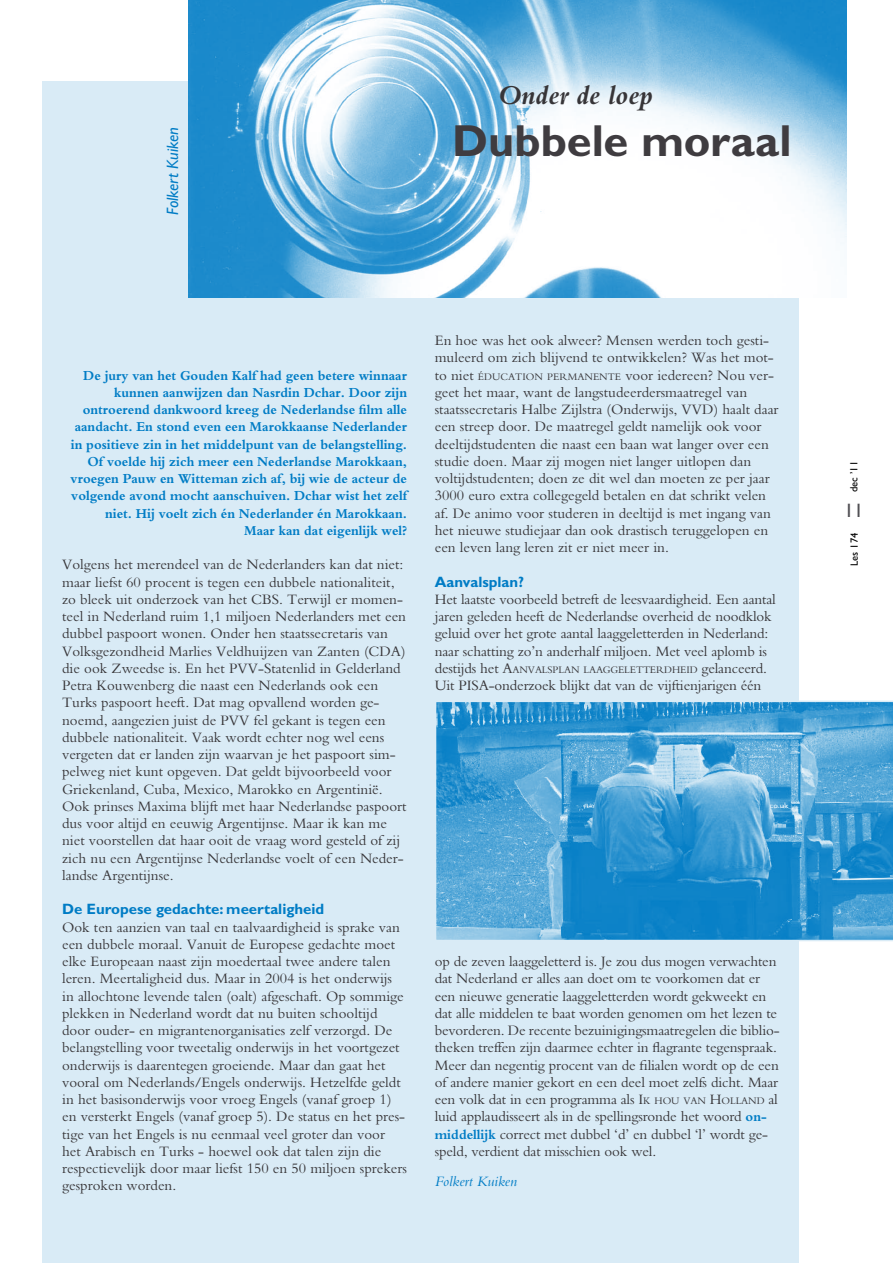
<style>
.page{position:relative;width:893px;height:1263px;background:#fff}
.page>*{position:absolute;margin:0;border:0;box-sizing:border-box;transform-origin:0 0}
.t1{font:700 45px "Gill Sans";color:#3f3c40}
.t2{font:italic 700 28.5px "M Bembo";color:#373538}
.t3{font:19.5px "Gill Sans";color:#504f53}
.t4{font:italic 16.5px "Gill Sans";color:#007cc5}
.t5{font:15px/17.2px "M Bembo";color:#373538}
.t6{font:700 15px "Gill Sans";color:#007cc5}
.t7{font:italic 15px "M Bembo";color:#007cc5}
.t8{font:700 14.25px/17.2px "M Bembo";color:#007cc5;text-align:right;scale:.95 1}
.t9{font:10.5px "M Bembo";letter-spacing:-.015em;color:#373538}
.t10{font:10.5px "Gill Sans";color:#000}
.s1{font-size:10.5px}
.s2{font-size:15px}
.s3{font-weight:700;font-size:14.25px;color:#007cc5}
</style>
<div class="page">
<div style="left:42px;top:81px;width:757px;height:1182px;background:#d9ebf6"></div>
<img style="left:189px;top:0;width:658px;height:297px">
<svg style="left:436px;top:701px;width:457px;height:240px;background:#459fd4"></svg>
<p class="t4" style="left:163px;top:215px;width:89px;rotate:-90deg">Folkert Kuiken</p>
<h2 class="t2" style="left:498px;top:79px;width:157px">Onder de loep</h2>
<h1 class="t1" style="left:452px;top:114px;width:341px">Dubbele moraal</h1>
<p class="t8" style="left:71px;top:366px;width:356px">De jury van het Gouden Kalf had geen betere winnaar kunnen aanwijzen dan Nasrdin Dchar. Door zijn ontroerend dankwoord kreeg de Nederlandse film alle aandacht. En stond even een Marokkaanse Nederlander in positieve zin in het middelpunt van de belangstelling.<br>Of voelde hij zich meer een Nederlandse Marokkaan, vroegen Pauw en Witteman zich af, bij wie de acteur de volgende avond mocht aanschuiven. Dchar wist het zelf niet. Hij voelt zich én Nederlander én Marokkaan.<br>Maar kan dat eigenlijk wel?</p>
<p class="t5" style="left:62px;top:556px;width:346px">Volgens het merendeel van de Nederlanders kan dat niet: maar liefst 60 procent is tegen een dubbele nationaliteit, zo bleek uit onderzoek van het CBS. Terwijl er momen&shy;teel in Nederland ruim 1,1 miljoen Nederlanders met een dubbel paspoort wonen. Onder hen staatssecretaris van Volksgezondheid Marlies Veldhuijzen van Zanten (CDA) die ook Zweedse is. En het PVV-Statenlid in Gelderland Petra Kouwenberg die naast een Nederlands ook een Turks paspoort heeft. Dat mag opvallend worden ge&shy;noemd, aangezien juist de PVV fel gekant is tegen een dubbele nationaliteit. Vaak wordt echter nog wel eens vergeten dat er landen zijn waarvan je het paspoort sim&shy;pelweg niet kunt opgeven. Dat geldt bijvoorbeeld voor Griekenland, Cuba, Mexico, Marokko en Argentinië.<br>Ook prinses Maxima blijft met haar Nederlandse paspoort dus voor altijd en eeuwig Argentijnse. Maar ik kan me niet voorstellen dat haar ooit de vraag word gesteld of zij zich nu een Argentijnse Nederlandse voelt of een Neder&shy;landse Argentijnse.</p>
<p class="t6" style="left:62px;top:900px;width:264px">De Europese gedachte: meertaligheid</p>
<p class="t5" style="left:62px;top:918px;width:346px">Ook ten aanzien van taal en taalvaardigheid is sprake van een dubbele moraal. Vanuit de Europese gedachte moet elke Europeaan naast zijn moedertaal twee andere talen leren. Meertaligheid dus. Maar in 2004 is het onderwijs in allochtone levende talen (oalt) afgeschaft. Op sommige plekken in Nederland wordt dat nu buiten schooltijd door ouder- en migrantenorganisaties zelf verzorgd. De belangstelling voor tweetalig onderwijs in het voortgezet onderwijs is daarentegen groeiende. Maar dan gaat het vooral om Nederlands/Engels onderwijs. Hetzelfde geldt in het basisonderwijs voor vroeg Engels (vanaf groep 1) en versterkt Engels (vanaf groep 5). De status en het pres&shy;tige van het Engels is nu eenmaal veel groter dan voor het Arabisch en Turks - hoewel ook dat talen zijn die respectievelijk door maar liefst 150 en 50 miljoen sprekers gesproken worden.</p>
<p class="t5" style="left:435px;top:332px;width:345px">En hoe was het ook alweer? Mensen werden toch gesti&shy;muleerd om zich blijvend te ontwikkelen? Was het mot&shy;to niet <span class="s1">éducation permanente</span> voor iedereen? Nou ver&shy;geet het maar, want de langstudeerdersmaatregel van staatssecretaris Halbe Zijlstra (Onderwijs, VVD) haalt daar een streep door. De maatregel geldt namelijk ook voor deeltijdstudenten die naast een baan wat langer over een studie doen. Maar zij mogen niet langer uitlopen dan voltijdstudenten; doen ze dit wel dan moeten ze per jaar 3000 euro extra collegegeld betalen en dat schrikt velen af. De animo voor studeren in deeltijd is met ingang van het nieuwe studiejaar dan ook drastisch teruggelopen en een leven lang leren zit er niet meer in.</p>
<p class="t6" style="left:435px;top:573px;width:91px">Aanvalsplan?</p>
<p class="t5" style="left:435px;top:590px;width:342px">Het laatste voorbeeld betreft de leesvaardigheid. Een aantal jaren geleden heeft de Nederlandse overheid de noodklok geluid over het grote aantal laaggeletterden in Neder-land: naar schatting zo’n anderhalf miljoen. Met veel aplomb is</p>
<p class="t9" style="left:435px;top:664px;width:334px"><span class="s2">destijds het A</span>anvalsplan laaggeletterdheid <span class="s2">gelanceerd.</span></p>
<p class="t5" style="left:435px;top:677px;width:328px">Uit PISA-onderzoek blijkt dat van de vijftienjarigen één</p>
<p class="t5" style="left:435px;top:953px;width:346px">op de zeven laaggeletterd is. Je zou dus mogen verwachten dat Nederland er alles aan doet om te voorkomen dat er een nieuwe generatie laaggeletterden wordt gekweekt en dat alle middelen te baat worden genomen om het lezen te bevorderen. De recente bezuinigingsmaat-regelen die biblio&shy;theken treffen zijn daarmee echter in flagrante tegenspraak.<br>Meer dan negentig procent van de filialen wordt op de een of andere manier gekort en een deel moet zelfs dicht. Maar een volk dat in een programma als I<span class="s1">k hou van</span> H<span class="s1">olland</span> al luid applaudisseert als in de spellingsronde het woord <span class="s3">on&shy;middellijk</span> correct met dubbel ‘d’ en dubbel ‘l’ wordt ge&shy;speld, verdient dat misschien ook wel.</p>
<p class="t7" style="left:435px;top:1173px;width:84px">Folkert Kuiken</p>
<p class="t10" style="left:848px;top:492px;width:29px;rotate:-90deg">dec ’11</p>
<h3 class="t3" style="left:844px;top:499px;width:7px">11</h3>
<p class="t10" style="left:848px;top:566px;width:35px;rotate:-90deg">Les 1 74</p>
</div>
